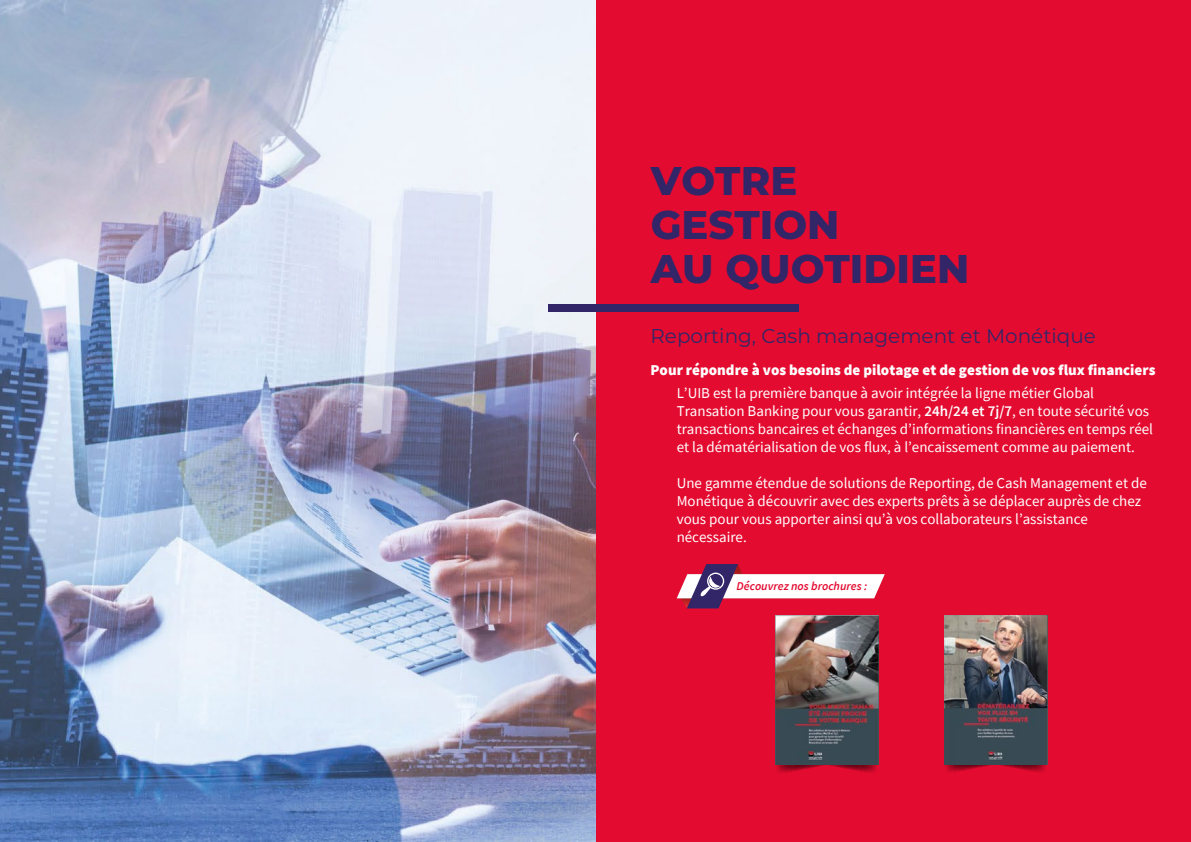
<style>
.page{position:relative;width:1191px;height:842px;background:#fff}
.page>*{position:absolute;margin:0;border:0;box-sizing:border-box;transform-origin:0 0}
.t1{font:800 40px/44px "Montserrat";color:#322668}
.t2{font:20px "Montserrat";color:#322668}
.t3{font:15px/18px "Source Sans Pro";color:#fff}
.t4{font:900 15px "Source Sans Pro";color:#fff}
.t5{font:italic 600 12px "Source Sans Pro";color:#e40b30}
.s1{font-weight:600}
</style>
<div class="page">
<img style="left:0;top:0;width:596px;height:842px">
<div style="left:596px;top:0;width:595px;height:842px;background:#e40b30"></div>
<div style="left:549px;top:304px;width:250px;height:8px;background:#322668"></div>
<svg style="left:776px;top:765px;width:101px;height:8px"></svg>
<img style="left:775px;top:616px;width:103px;height:149px">
<svg style="left:945px;top:765px;width:101px;height:8px"></svg>
<img style="left:944px;top:616px;width:103px;height:149px">
<svg style="left:676px;top:564px;width:208px;height:44px"></svg>
<h1 class="t1" style="left:651px;top:156px;width:320px">VOTRE<br>GESTION<br>AU QUOTIDIEN</h1>
<h2 class="t2" style="left:650px;top:322px;width:447px">Reporting, Cash management et Monétique</h2>
<p class="t3" style="left:676px;top:384px;width:478px">L’UIB est la première banque à avoir intégrée la ligne métier Global Transation Banking pour vous garantir, <span class="s1">24h/24 et 7j/7</span>, en toute sécurité vos transactions bancaires et échanges d’informations financières en temps réel et la dématérialisation de vos flux, à l’encaissement comme au paiement.</p>
<p class="t3" style="left:676px;top:474px;width:472px">Une gamme étendue de solutions de Reporting, de Cash Management et de Monétique à découvrir avec des experts prêts à se déplacer auprès de chez vous pour vous apporter ainsi qu’à vos collaborateurs l’assistance nécessaire.</p>
<p class="t5" style="left:736px;top:579px;width:132px">Découvrez nos brochures :</p>
<p class="t4" style="left:650px;top:360px;width:506px">Pour répondre à vos besoins de pilotage et de gestion de vos flux financiers</p>
</div>
